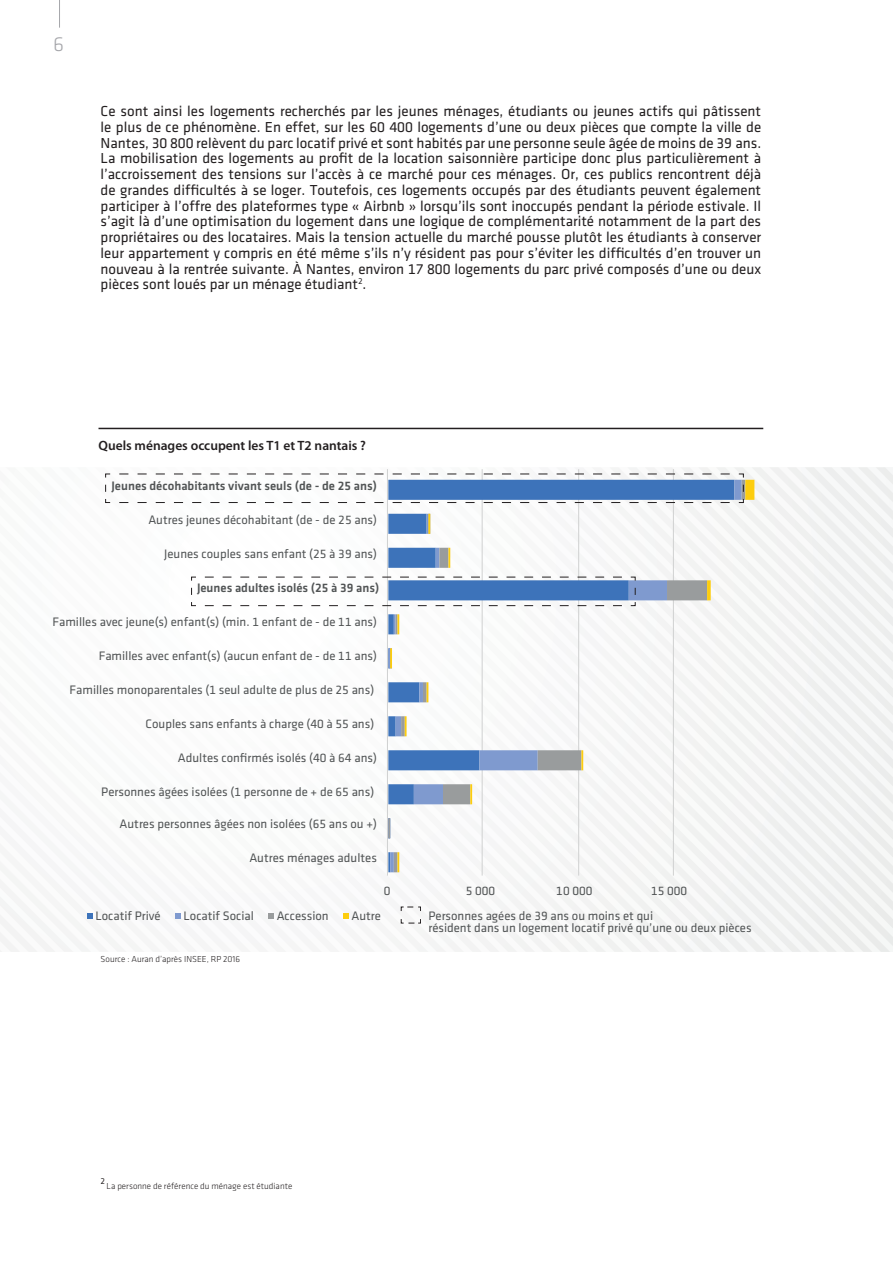
<style>
.page{position:relative;width:893px;height:1263px;background:#fff}
.page>*{position:absolute;margin:0;border:0;box-sizing:border-box;transform-origin:0 0}
.t1{font:300 21px "Klavika";color:#a5a6aa}
.t2{font:15px/15.8px "Klavika Regular TF";color:#231f20;text-align:justify}
.t3{font:600 13.5px "Myriad Pro";color:#231f20}
.t4{font:12.75px/11.4px "Klavika Regular TF";color:#515455}
.t5{font:12.75px "Klavika Medium TF";color:#515455}
.t6{font:300 9px "Klavika";color:#231f20}
.t7{font:8.7px "Klavika Regular TF";color:#231f20}
</style>
<div class="page">
<div style="left:0;top:467px;width:893px;height:485px;background:#f9f9f9"></div>
<hr style="left:99px;top:428px;width:664px;height:1px;background:#231f20">
<hr style="left:673px;top:469px;width:1px;height:406px;background:#d0d1d1">
<hr style="left:578px;top:469px;width:1px;height:406px;background:#d0d1d1">
<hr style="left:482px;top:469px;width:1px;height:406px;background:#d0d1d1">
<hr style="left:387px;top:469px;width:1px;height:406px;background:#d0d1d1">
<svg style="left:390px;top:662px;width:364px;height:210px"></svg>
<svg style="left:401px;top:907px;width:20px;height:17px"></svg>
<svg style="left:105px;top:468px;width:788px;height:194px"></svg>
<svg style="left:59px;top:0;width:1px;height:28px"></svg>
<h1 class="t1" style="left:53px;top:33px;width:12px">6</h1>
<p class="t2" style="left:101px;top:103px;width:662px">Ce sont ainsi les logements recherchés par les jeunes ménages, étudiants ou jeunes actifs qui pâtissent le plus de ce phénomène. En effet, sur les 60 400 logements d’une ou deux pièces que compte la ville de Nantes, 30 800 relèvent du parc locatif privé et sont habités par une personne seule âgée de moins de 39 ans.<br>La mobilisation des logements au profit de la location saisonnière participe donc plus particulièrement à l’accroissement des tensions sur l’accès à ce marché pour ces ménages. Or, ces publics rencontrent déjà de grandes difficultés à se loger. Toutefois, ces logements occupés par des étudiants peuvent également participer à l’offre des plateformes type « Airbnb » lorsqu’ils sont inoccupés pendant la période estivale. Il s’agit là d’une optimisation du logement dans une logique de complémentarité notamment de la part des propriétaires ou des locataires. Mais la tension actuelle du marché pousse plutôt les étudiants à conserver leur appartement y compris en été même s’ils n’y résident pas pour s’éviter les difficultés d’en trouver un nouveau à la rentrée suivante. À Nantes, environ 17 800 logements du parc privé composés d’une ou deux pièces sont loués par un ménage étudiant<sup>2</sup>.</p>
<p class="t3" style="left:99px;top:437px;width:269px">Quels ménages occupent les T1 et T2 nantais ?</p>
<p class="t5" style="left:112px;top:479px;width:267px">Jeunes décohabitants vivant seuls (de - de 25 ans)</p>
<p class="t4" style="left:148px;top:514px;width:230px">Autres jeunes décohabitant (de - de 25 ans)</p>
<p class="t4" style="left:164px;top:548px;width:214px">Jeunes couples sans enfant (25 à 39 ans)</p>
<p class="t5" style="left:197px;top:580px;width:184px">Jeunes adultes isolés (25 à 39 ans)</p>
<p class="t4" style="left:52px;top:616px;width:326px">Familles avec jeune(s) enfant(s) (min. 1 enfant de - de 11 ans)</p>
<p class="t4" style="left:99px;top:650px;width:280px">Familles avec enfant(s) (aucun enfant de - de 11 ans)</p>
<p class="t4" style="left:70px;top:684px;width:306px">Familles monoparentales (1 seul adulte de plus de 25 ans)</p>
<p class="t4" style="left:146px;top:718px;width:230px">Couples sans enfants à charge (40 à 55 ans)</p>
<p class="t4" style="left:178px;top:752px;width:201px">Adultes confirmés isolés (40 à 64 ans)</p>
<p class="t4" style="left:101px;top:786px;width:274px">Personnes âgées isolées (1 personne de + de 65 ans)</p>
<p class="t4" style="left:120px;top:818px;width:259px">Autres personnes âgées non isolées (65 ans ou +)</p>
<p class="t4" style="left:249px;top:852px;width:129px">Autres ménages adultes</p>
<p class="t4" style="left:384px;top:885px;width:8px">0</p>
<p class="t4" style="left:466px;top:885px;width:31px">5 000</p>
<p class="t4" style="left:556px;top:885px;width:38px">10 000</p>
<p class="t4" style="left:651px;top:885px;width:38px">15 000</p>
<p class="t4" style="left:95px;top:910px;width:67px">Locatif Privé</p>
<p class="t4" style="left:184px;top:910px;width:72px">Locatif Social</p>
<p class="t4" style="left:277px;top:910px;width:54px">Accession</p>
<p class="t4" style="left:351px;top:910px;width:31px">Autre</p>
<p class="t4" style="left:428px;top:910px;width:325px">Personnes agées de 39 ans ou moins et qui<br>résident dans un logement locatif privé qu’une ou deux pièces</p>
<p class="t6" style="left:101px;top:954px;width:141px">Source : Auran d’après INSEE, RP 2016</p>
<p class="t7" style="left:101px;top:1177px;width:6px">2</p>
<p class="t6" style="left:107px;top:1182px;width:187px">La personne de référence du ménage est étudiante</p>
</div>
